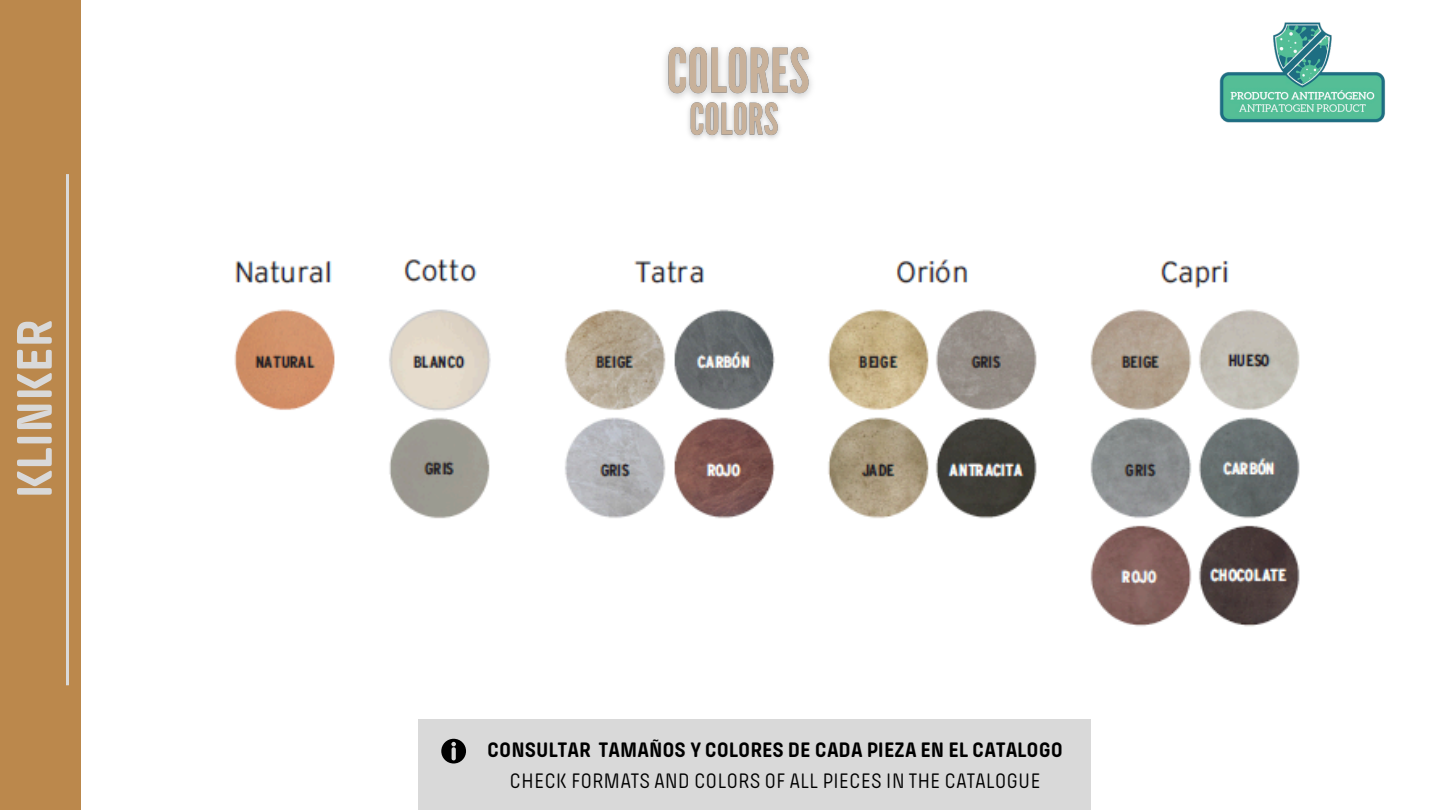
<style>
.page{position:relative;width:1440px;height:810px;background:#fff}
.page>*{position:absolute;margin:0;border:0;box-sizing:border-box;transform-origin:0 0}
.t1{font:700 52.1px "Pilcrow Soft";color:#d9d9d9}
.t2{font:700 21.8px "Pilcrow Soft";color:#000}
.t3{font:21.8px "Pilcrow Soft";color:#000}
</style>
<div class="page">
<img style="left:1219px;top:22px;width:167px;height:101px">
<div style="left:418px;top:719px;width:673px;height:91px;background:#d9d9d9"></div>
<svg style="left:441px;top:739px;width:25px;height:25px"></svg>
<img style="left:665px;top:46px;width:147px;height:53px">
<img style="left:681px;top:94px;width:106px;height:45px">
<img style="left:564px;top:259px;width:736px;height:368px">
<div style="left:0;top:0;width:81px;height:810px;background:#bb884c"></div>
<hr style="left:66px;top:174px;width:3px;height:511px;background:#d9d9d9">
<img style="left:234px;top:259px;width:257px;height:260px">
<p class="t1" style="left:10px;top:498px;width:181px;rotate:-90deg">KLINKER</p>
<p class="t2" style="left:487px;top:740px;width:577px">CONSULTAR TAMAÑOS Y COLORES DE CADA PIEZA EN EL CATALOGO</p>
<h2 class="t3" style="left:510px;top:770px;width:533px">CHECK FORMATS AND COLORS OF ALL PIECES IN THE CATALOGUE</h2>
</div>
